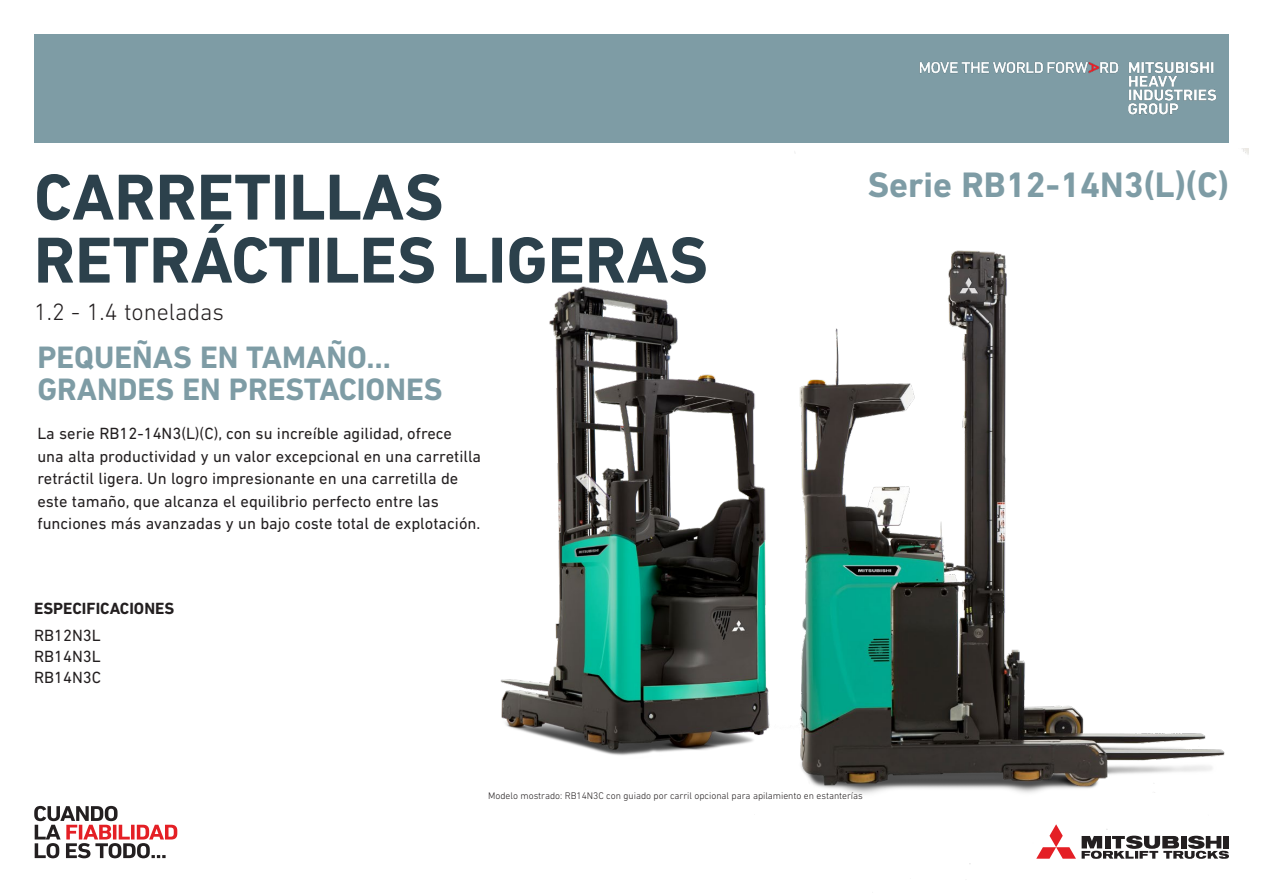
<style>
.page{position:relative;width:1263px;height:893px;background:#fff}
.page>*{position:absolute;margin:0;border:0;box-sizing:border-box;transform-origin:0 0}
.FrontCover_RANGE-NAME_-_N{font:700 66px/63px "DIN Next LT Pro";color:#2c414c}
.Front_Cover_Series_Name{font:700 36px "DIN Next LT Pro";color:#7e9ca5}
.FrontCover-signature{font:700 31.5px/31.5px "DIN Next LT Pro";color:#7e9ca5}
.FrontCover-Capacity{font:300 24px "DIN Next LT Pro";color:#231f20}
.BODY_BIG_cover_lead{font:16.5px/22.5px "DIN Next LT Pro";color:#231f20;text-align:justify}
.BODY_BIG_cover_lead-2{font:700 16.5px "DIN Next LT Pro";color:#231f20}
.FAB_Bullets{font:300 9.75px "DIN Next LT Pro";letter-spacing:-.005em;color:#231f20}
</style>
<div class="page">
<img style="left:794px;top:149px;width:455px;height:715px">
<img style="left:500px;top:251px;width:312px;height:550px">
<svg style="left:1036px;top:824px;width:193px;height:35px"></svg>
<div style="left:34px;top:34px;width:1195px;height:108px;background:#7e9ca5"></div>
<img style="left:920px;top:61px;width:296px;height:54px">
<svg style="left:34px;top:806px;width:143px;height:52px"></svg>
<p class="FrontCover_RANGE-NAME_-_N" style="left:34px;top:165px;width:675px">CARRETILLAS<br>RETRÁCTILES LIGERAS</p>
<p class="FrontCover-Capacity" style="left:34px;top:298px;width:191px">1.2 - 1.4 toneladas</p>
<p class="FrontCover-signature" style="left:37px;top:342px;width:407px">PEQUEÑAS EN TAMAÑO…<br>GRANDES EN PRESTACIONES</p>
<p class="BODY_BIG_cover_lead" style="left:37px;top:422px;width:445px;text-align:left">La serie RB12-14N3(L)(C), con su increíble agilidad, ofrece una alta productividad y un valor excepcional en una carretilla retráctil ligera. Un logro impresionante en una carretilla de este tamaño, que alcanza el equilibrio perfecto entre las funciones más avanzadas y un bajo coste total de explotación.</p>
<p class="BODY_BIG_cover_lead-2" style="left:34px;top:599px;width:142px">ESPECIFICACIONES</p>
<p class="BODY_BIG_cover_lead" style="left:34px;top:625px;width:69px;line-height:21px">RB12N3L RB14N3L RB14N3C</p>
<p class="Front_Cover_Series_Name" style="left:868px;top:164px;width:363px">Serie RB12-14N3(L)(C)</p>
<p class="FAB_Bullets" style="left:488px;top:790px;width:376px">Modelo mostrado: RB14N3C con guiado por carril opcional para apilamiento en estanterías</p>
</div>
